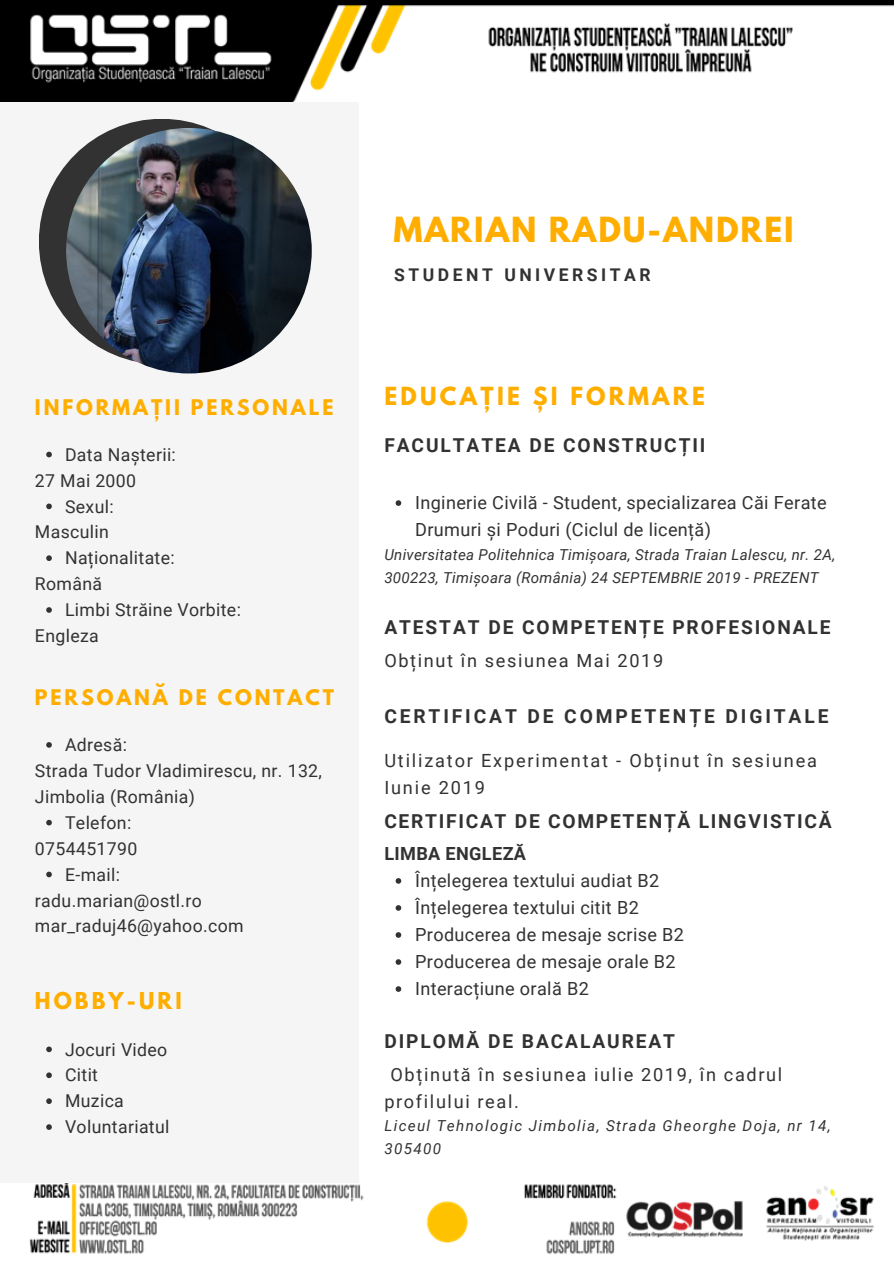
<style>
.page{position:relative;width:894px;height:1264px;background:#fff}
.page>*{position:absolute;margin:0;border:0;box-sizing:border-box;transform-origin:0 0}
.t1{font:700 30.6px "League Spartan";letter-spacing:.06em;color:#ffae00}
.t2{font:700 22.05px "League Spartan";letter-spacing:.15em;color:#ffae00}
.t3{font:700 20.55px "League Spartan";letter-spacing:.15em;color:#ffae00}
.t4{font:700 19.2px "Roboto";letter-spacing:.1em;color:#323232}
.t5{font:700 19.2px "Roboto";letter-spacing:.15em;color:#323232}
.t6{font:700 19.05px "League Spartan";letter-spacing:.15em;color:#ffae00}
.t7{font:18.15px/27px "Roboto";letter-spacing:.02em;color:#323232}
.t8{font:18.15px/27px "Roboto";letter-spacing:.09em;color:#323232}
.t9{font:18.15px/27px "Roboto";letter-spacing:.1em;color:#323232}
.t10{font:700 18.15px "Roboto";letter-spacing:.02em;color:#323232}
.t11{font:17.7px/26px "Roboto";letter-spacing:.02em;color:#323232}
.t12{font:700 17.55px "Roboto";letter-spacing:.2em;color:#323232}
.t13{font:italic 15.15px/22.5px "Roboto";letter-spacing:.02em;color:#323232}
.t14{font:italic 15.15px/22.5px "Roboto";letter-spacing:.09em;color:#323232}
</style>
<div class="page">
<div style="left:0;top:101px;width:359px;height:1102px;background:#f5f5f5"></div>
<svg style="left:46px;top:452px;width:6px;height:5px"></svg>
<svg style="left:46px;top:503px;width:6px;height:6px"></svg>
<svg style="left:46px;top:555px;width:6px;height:6px"></svg>
<svg style="left:46px;top:607px;width:6px;height:6px"></svg>
<svg style="left:395px;top:500px;width:6px;height:6px"></svg>
<svg style="left:395px;top:878px;width:6px;height:5px"></svg>
<svg style="left:395px;top:905px;width:6px;height:5px"></svg>
<svg style="left:395px;top:932px;width:6px;height:5px"></svg>
<svg style="left:395px;top:959px;width:6px;height:5px"></svg>
<svg style="left:395px;top:986px;width:6px;height:5px"></svg>
<img style="left:0;top:0;width:893px;height:101px">
<div style="left:39px;top:119px;width:245px;height:245px;background:#323232;border-radius:50%"></div>
<img style="left:29px;top:1183px;width:845px;height:71px">
<svg style="left:46px;top:742px;width:6px;height:5px"></svg>
<svg style="left:46px;top:819px;width:6px;height:6px"></svg>
<svg style="left:46px;top:871px;width:6px;height:6px"></svg>
<svg style="left:46px;top:1046px;width:6px;height:6px"></svg>
<svg style="left:46px;top:1072px;width:6px;height:6px"></svg>
<svg style="left:46px;top:1098px;width:6px;height:5px"></svg>
<svg style="left:46px;top:1124px;width:6px;height:5px"></svg>
<img style="left:66px;top:128px;width:246px;height:245px;border-radius:50%">
<p class="t6" style="left:35px;top:397px;width:300px">INFORMAȚII PERSONALE</p>
<p class="t11" style="left:65px;top:441px;width:112px">Data Nașterii:</p>
<p class="t11" style="left:65px;top:493px;width:50px">Sexul:</p>
<p class="t11" style="left:65px;top:545px;width:111px">Naționalitate:</p>
<p class="t11" style="left:65px;top:597px;width:177px">Limbi Străine Vorbite:</p>
<p class="t11" style="left:35px;top:467px;width:103px">27 Mai 2000</p>
<p class="t11" style="left:35px;top:519px;width:75px">Masculin</p>
<p class="t11" style="left:35px;top:571px;width:69px">Română</p>
<p class="t11" style="left:35px;top:623px;width:65px">Engleza</p>
<p class="t6" style="left:35px;top:688px;width:300px">PERSOANĂ DE CONTACT</p>
<p class="t11" style="left:65px;top:732px;width:63px">Adresă:</p>
<p class="t11" style="left:35px;top:758px;width:288px">Strada Tudor Vladimirescu, nr. 132,<br>Jimbolia (România)</p>
<p class="t11" style="left:35px;top:835px;width:104px">0754451790</p>
<p class="t11" style="left:35px;top:887px;width:168px">radu.marian@ostl.ro</p>
<p class="t11" style="left:35px;top:913px;width:210px">mar_raduj46@yahoo.com</p>
<p class="t11" style="left:65px;top:809px;width:68px">Telefon:</p>
<p class="t11" style="left:65px;top:861px;width:56px">E-mail:</p>
<p class="t3" style="left:35px;top:990px;width:148px">HOBBY-URI</p>
<p class="t11" style="left:65px;top:1036px;width:104px">Jocuri Video</p>
<p class="t11" style="left:65px;top:1062px;width:35px">Citit</p>
<p class="t11" style="left:65px;top:1088px;width:60px">Muzica</p>
<p class="t11" style="left:65px;top:1114px;width:106px">Voluntariatul</p>
<p class="t1" style="left:393px;top:214px;width:401px">MARIAN RADU-ANDREI</p>
<p class="t12" style="left:394px;top:264px;width:258px">STUDENT UNIVERSITAR</p>
<p class="t2" style="left:384px;top:385px;width:322px">EDUCAȚIE ȘI FORMARE</p>
<p class="t4" style="left:384px;top:434px;width:322px">FACULTATEA DE CONSTRUCȚII</p>
<p class="t7" style="left:415px;top:489px;width:413px">Inginerie Civilă - Student, specializarea Căi Ferate<br>Drumuri și Poduri (Ciclul de licență)</p>
<p class="t13" style="left:384px;top:543px;width:452px">Universitatea Politehnica Timișoara, Strada Traian Lalescu, nr. 2A,<br>300223, Timișoara (România) 24 SEPTEMBRIE 2019 - PREZENT</p>
<p class="t4" style="left:384px;top:616px;width:447px">ATESTAT DE COMPETENȚE PROFESIONALE</p>
<p class="t8" style="left:384px;top:647px;width:280px">Obținut în sesiunea Mai 2019</p>
<p class="t5" style="left:384px;top:705px;width:445px">CERTIFICAT DE COMPETENȚE DIGITALE</p>
<p class="t9" style="left:384px;top:747px;width:434px">Utilizator Experimentat - Obținut în sesiunea<br>Iunie 2019</p>
<p class="t4" style="left:384px;top:810px;width:448px">CERTIFICAT DE COMPETENȚĂ LINGVISTICĂ</p>
<p class="t7" style="left:415px;top:867px;width:245px">Înțelegerea textului audiat B2</p>
<p class="t7" style="left:415px;top:894px;width:225px">Înțelegerea textului citit B2</p>
<p class="t7" style="left:415px;top:921px;width:270px">Producerea de mesaje scrise B2</p>
<p class="t7" style="left:415px;top:948px;width:262px">Producerea de mesaje orale B2</p>
<p class="t7" style="left:415px;top:975px;width:175px">Interacțiune orală B2</p>
<p class="t10" style="left:384px;top:843px;width:143px">LIMBA ENGLEZĂ</p>
<p class="t4" style="left:384px;top:1029px;width:292px">DIPLOMĂ DE BACALAUREAT</p>
<p class="t8" style="left:384px;top:1060px;width:399px;text-indent:6px">Obținută în sesiunea iulie 2019, în cadrul profilului real.</p>
<p class="t14" style="left:384px;top:1114px;width:448px">Liceul Tehnologic Jimbolia, Strada Gheorghe Doja, nr 14,<br>305400</p>
</div>
